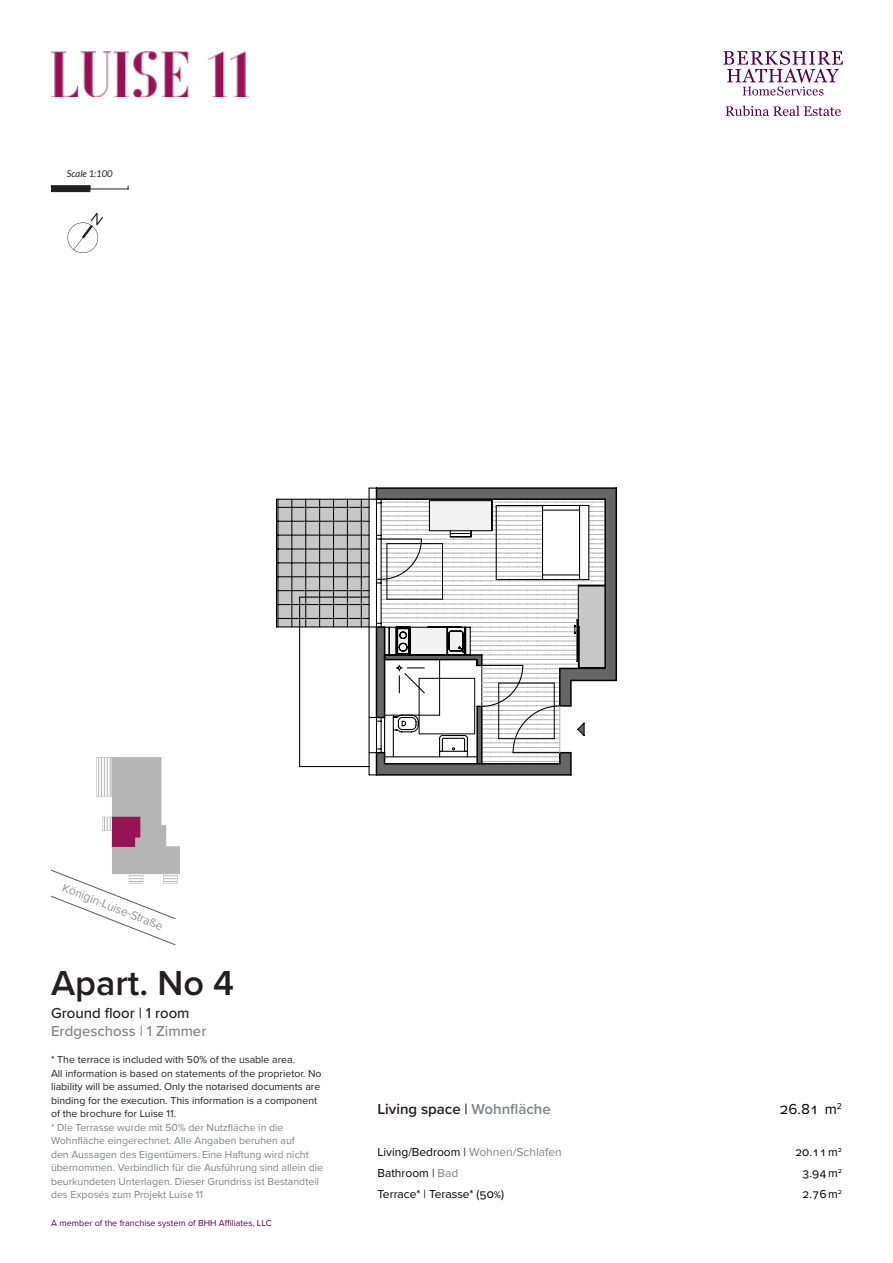
<style>
.page{position:relative;width:893px;height:1263px;background:#fff}
.page>*{position:absolute;margin:0;border:0;box-sizing:border-box;transform-origin:0 0}
.t1{font:600 36px "Proxima Nova";color:#231f20}
.t2{font:600 15px "Proxima Nova";color:#231f20}
.t3{font:500 15px "Proxima Nova";color:#808285}
.t4{font:500 15px "Proxima Nova";color:#231f20}
.t5{font:15px "Proxima Nova";color:#000}
.t6{font:12px/21px "Proxima Nova";color:#000}
.t7{font:300 12px "Proxima Nova";color:#6d6e71}
.t8{font:10.5px/13.5px "Proxima Nova";color:#808285}
.t9{font:10.5px/13.5px "Proxima Nova";color:#231f20}
.t10{font:italic 9.45px "Lato";color:#231f20}
.t11{font:9px "Proxima Nova";color:#590048}
.s1{color:#808285}
</style>
<div class="page">
<svg style="left:723px;top:51px;width:120px;height:45px"></svg>
<svg style="left:726px;top:106px;width:115px;height:10px"></svg>
<div style="left:52px;top:186px;width:38px;height:6px;background:#231f20"></div>
<div style="left:51px;top:185px;width:39px;height:7px;border:1px solid #231f20"></div>
<hr style="left:90px;top:189px;width:38px;height:1px;background:#231f20">
<hr style="left:52px;top:186px;width:38px;height:1px;background:#231f20">
<img style="left:51px;top:51px;width:198px;height:46px">
<svg style="left:67px;top:213px;width:36px;height:41px"></svg>
<div style="left:606px;top:489px;width:10px;height:193px;background:#666"></div>
<div style="left:276px;top:499px;width:93px;height:128px;background:#c7c7c7"></div>
<hr style="left:299px;top:597px;width:1px;height:169px;background:#000">
<hr style="left:300px;top:766px;width:69px;height:1px;background:#000">
<hr style="left:276px;top:626px;width:100px;height:1px;background:#000">
<hr style="left:276px;top:499px;width:1px;height:128px;background:#000">
<hr style="left:276px;top:507px;width:93px;height:1px;background:#000">
<hr style="left:276px;top:521px;width:93px;height:1px;background:#000">
<hr style="left:276px;top:535px;width:93px;height:1px;background:#000">
<hr style="left:276px;top:549px;width:93px;height:1px;background:#000">
<hr style="left:276px;top:563px;width:93px;height:1px;background:#000">
<hr style="left:276px;top:576px;width:93px;height:1px;background:#000">
<hr style="left:276px;top:590px;width:93px;height:1px;background:#000">
<hr style="left:276px;top:604px;width:93px;height:1px;background:#000">
<hr style="left:276px;top:618px;width:93px;height:1px;background:#000">
<hr style="left:278px;top:499px;width:1px;height:128px;background:#000">
<hr style="left:292px;top:499px;width:1px;height:128px;background:#000">
<hr style="left:305px;top:499px;width:1px;height:128px;background:#000">
<hr style="left:319px;top:499px;width:1px;height:128px;background:#000">
<hr style="left:333px;top:499px;width:1px;height:128px;background:#000">
<hr style="left:347px;top:499px;width:1px;height:128px;background:#000">
<hr style="left:361px;top:499px;width:1px;height:128px;background:#000">
<hr style="left:276px;top:499px;width:93px;height:1px;background:#000">
<hr style="left:300px;top:597px;width:69px;height:1px;background:#000">
<hr style="left:376px;top:487px;width:240px;height:2px;background:#000">
<hr style="left:615px;top:488px;width:2px;height:192px;background:#000">
<hr style="left:571px;top:680px;width:45px;height:1px;background:#000">
<svg style="left:368px;top:487px;width:238px;height:289px"></svg>
<hr style="left:442px;top:544px;width:1px;height:55px;background:#000">
<hr style="left:559px;top:706px;width:1px;height:47px;background:#b5b5b5">
<svg style="left:50px;top:757px;width:130px;height:189px"></svg>
<p class="t10" style="left:67px;top:168px;width:47px">Scale 1:100</p>
<p class="t7" style="left:67px;top:878px;width:109px;rotate:22deg">Königin-Luise-Straße</p>
<h1 class="t1" style="left:51px;top:956px;width:185px">Apart. No 4</h1>
<h2 class="t4" style="left:51px;top:1002px;width:140px">Ground floor | 1 room</h2>
<h2 class="t3" style="left:51px;top:1020px;width:157px">Erdgeschoss | 1 Zimmer</h2>
<p class="t9" style="left:51px;top:1052px;width:272px">* The terrace is included with 50% of the usable area.<br>All information is based on statements of the proprietor. No liability will be assumed. Only the notarised documents are binding for the execution. This information is a component of the brochure for Luise 11.</p>
<p class="t8" style="left:51px;top:1120px;width:273px">* Die Terrasse wurde mit 50% der Nutzfläche in die Wohnfläche eingerechnet. Alle Angaben beruhen auf<br>den Aussagen des Eigentümers. Eine Haftung wird nicht übernommen. Verbindlich für die Ausführung sind allein die beurkundeten Unterlagen. Dieser Grundriss ist Bestandteil des Exposés zum Projekt Luise 11</p>
<p class="t11" style="left:51px;top:1216px;width:222px">A member of the franchise system of BHH Affiliates, LLC</p>
<h2 class="t2" style="left:377px;top:1098px;width:175px">Living space | <span class="s1">Wohnfläche</span></h2>
<p class="t6" style="left:377px;top:1141px;width:186px">Living/Bedroom | <span class="s1">Wohnen/Schlafen<br></span>Bathroom | <span class="s1">Bad<br></span>Terrace* | Terasse* (50%)</p>
<h2 class="t5" style="left:780px;top:1098px;width:64px">26.81 m<sup>2</sup></h2>
<p class="t6" style="left:795px;top:1141px;width:48px;text-align:center">20.11 m<sup>2<br></sup>3.94 m<sup>2<br></sup>2.76 m<sup>2</sup></p>
</div>
